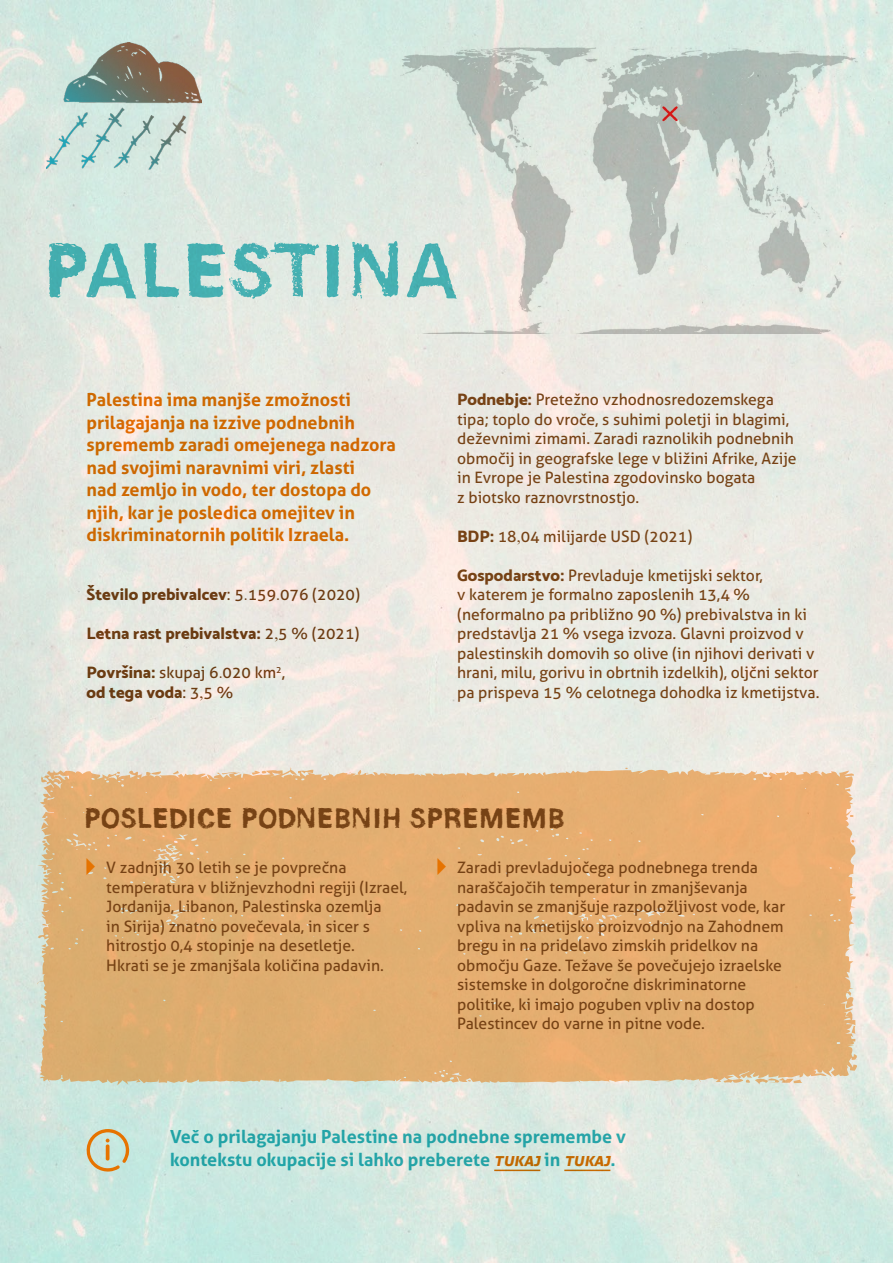
<style>
.page{position:relative;width:893px;height:1263px;background:#fff}
.page>*{position:absolute;margin:0;border:0;box-sizing:border-box;transform-origin:0 0}
.t1{font:700 93px "Unisketch";letter-spacing:.04em;color:#2bb4be}
.t2{font:700 34.5px "Unisketch";letter-spacing:.02em;color:#764215}
.t3{font:700 18px/22.5px "Aller";color:#e67300}
.t4{font:700 18px/22.5px "Aller";color:#2bb4be}
.t5{font:800 16.5px "Catamaran";color:#764215}
.t6{font:15.75px/19.5px "Aller";color:#764215}
.s1{font-family:"Aller";font-weight:400;font-size:15.75px}
.s2{font-family:"Times New Roman";font-weight:400;font-size:15.75px}
.s3{font-family:"Aller";font-weight:700;font-size:15.75px}
.s4{font-family:"Catamaran";font-weight:800;font-size:16.5px}
.s5{font-weight:700}
.s6{font-family:"Times New Roman"}
.s7{font-style:italic;color:#e67300}
</style>
<div class="page">
<img style="left:0;top:0;width:893px;height:1263px">
<svg style="left:37px;top:767px;width:823px;height:318px;background:#e3b177"></svg>
<img style="left:46px;top:43px;width:155px;height:127px">
<img style="left:401px;top:48px;width:457px;height:286px">
<svg style="left:86px;top:1129px;width:43px;height:43px;background:#cfc9a7"></svg>
<hr style="left:494px;top:1169px;width:46px;height:2px;background:#e67300">
<hr style="left:564px;top:1169px;width:46px;height:2px;background:#e67300">
<svg style="left:87px;top:858px;width:8px;height:17px"></svg>
<svg style="left:437px;top:858px;width:9px;height:17px"></svg>
<h1 class="t1" style="left:42px;top:222px;width:415px">PALESTINA</h1>
<p class="t3" style="left:87px;top:388px;width:311px">Palestina ima manjše zmožnosti prilagajanja na izzive podnebnih sprememb zaradi omejenega nadzora nad svojimi naravnimi viri, zlasti<br>nad zemljo in vodo, ter dostopa do njih, kar je posledica omejitev in diskriminatornih politik Izraela.</p>
<p class="t5" style="left:87px;top:585px;width:275px">Število prebivalcev<span class="s1">: 5</span><span class="s2">.</span><span class="s1">159</span><span class="s2">.</span><span class="s1">076 (2020)</span></p>
<p class="t5" style="left:87px;top:624px;width:275px">Letna rast prebivalstva<span class="s3">:</span> <span class="s1">2</span><span class="s2">,</span><span class="s1">5 % (2021)</span></p>
<p class="t6" style="left:87px;top:663px;width:200px"><span class="s4">Površina</span><span class="s5">:</span> skupaj 6<span class="s6">.</span>020 km<sup>2</sup>,</p>
<p class="t5" style="left:87px;top:682px;width:148px">od tega voda<span class="s1">: 3</span><span class="s2">,</span><span class="s1">5 %</span></p>
<p class="t6" style="left:457px;top:390px;width:341px"><span class="s4">Podnebje</span><span class="s5">:</span> Pretežno vzhodnosredozemskega tipa; toplo do vroče, s suhimi poletji in blagimi, deževnimi zimami. Zaradi raznolikih podnebnih območij in geografske lege v bližini Afrike, Azije in Evrope je Palestina zgodovinsko bogata<br>z biotsko raznovrstnostjo.</p>
<p class="t6" style="left:457px;top:526px;width:237px"><span class="s4">BDP</span><span class="s5">:</span> 18<span class="s6">,</span>04 milijarde USD (2021)</p>
<p class="t6" style="left:457px;top:565px;width:364px"><span class="s4">Gospodarstvo</span><span class="s5">:</span> Prevladuje kmetijski sektor,<br>v katerem je formalno zaposlenih 13,4 % (neformalno pa približno 90 %) prebivalstva in ki predstavlja 21 % vsega izvoza. Glavni proizvod v palestinskih domovih so olive (in njihovi derivati v hrani, milu, gorivu in obrtnih izdelkih), oljčni sektor pa prispeva 15 % celotnega dohodka iz kmetijstva.</p>
<h2 class="t2" style="left:83px;top:800px;width:482px">POSLEDICE PODNEBNIH SPREMEMB</h2>
<p class="t6" style="left:106px;top:858px;width:302px">V zadnjih 30 letih se je povprečna temperatura v bližnjevzhodni regiji (Izrael, Jordanija, Libanon, Palestinska ozemlja<br>in Sirija) znatno povečevala, in sicer s hitrostjo 0,4 stopinje na desetletje.<br>Hkrati se je zmanjšala količina padavin.</p>
<p class="t6" style="left:457px;top:858px;width:330px">Zaradi prevladujočega podnebnega trenda naraščajočih temperatur in zmanjševanja padavin se zmanjšuje razpoložljivost vode, kar vpliva na kmetijsko proizvodnjo na Zahodnem bregu in na pridelavo zimskih pridelkov na območju Gaze. Težave še povečujejo izraelske sistemske in dolgoročne diskriminatorne politike, ki imajo poguben vpliv na dostop Palestincev do varne in pitne vode.</p>
<p class="t4" style="left:170px;top:1125px;width:457px">Več o prilagajanju Palestine na podnebne spremembe v kontekstu okupacije si lahko preberete <span class="s7">tukaj</span> in <span class="s7">tukaj</span>.</p>
</div>
